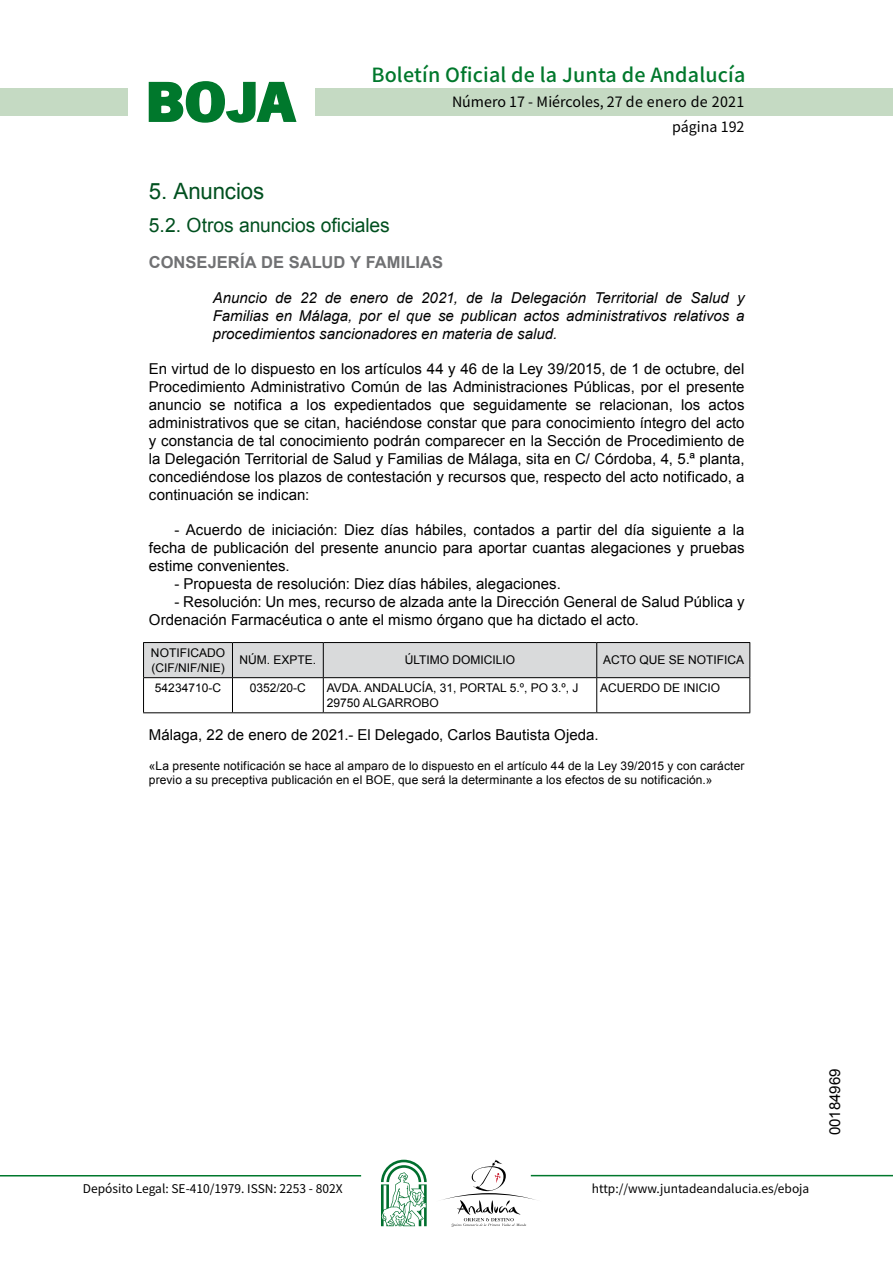
<style>
.page{position:relative;width:893px;height:1263px;background:#fff}
.page>*{position:absolute;margin:0;border:0;box-sizing:border-box;transform-origin:0 0}
.t1{font:700 57.75px "News Got T";color:#00782c;scale:1.14 1}
.t2{font:22.5px "Arial";letter-spacing:-.005em;color:#00501f}
.t3{font:500 19.5px "Noto Sans HK";letter-spacing:.01em;color:#00782c}
.t4{font:19.5px "Arial";letter-spacing:-.005em;color:#00501f}
.t5{font:700 16.5px "Arial";letter-spacing:.005em;color:#707173}
.t6{font:15px/18px "Arial";color:#000;text-align:justify}
.t7{font:italic 15px/18px "Arial";color:#000;text-align:justify}
.t8{font:14.25px/24.5px "Noto Sans HK";color:#000;text-align:right}
.t9{font:12px/14.4px "Arial";letter-spacing:.005em;color:#000}
.t10{font:12px "Noto Sans HK";color:#000}
</style>
<div class="page">
<div style="left:315px;top:88px;width:577px;height:28px;background:#c5dac3"></div>
<div style="left:0;top:88px;width:128px;height:28px;background:#c5dac3"></div>
<hr style="left:0;top:1175px;width:361px;height:2px;background:#00782c">
<hr style="left:531px;top:1175px;width:361px;height:1px;background:#00782c">
<svg style="left:148px;top:81px;width:149px;height:42px"></svg>
<svg style="left:442px;top:1160px;width:100px;height:67px"></svg>
<svg style="left:381px;top:1160px;width:45px;height:66px"></svg>
<div style="left:144px;top:643px;width:605px;height:34px;background:#d9dadb"></div>
<hr style="left:143px;top:642px;width:89px;height:1px;background:#000">
<hr style="left:143px;top:643px;width:1px;height:34px;background:#000">
<hr style="left:232px;top:642px;width:91px;height:1px;background:#000">
<hr style="left:232px;top:643px;width:1px;height:34px;background:#000">
<hr style="left:323px;top:642px;width:273px;height:1px;background:#000">
<hr style="left:323px;top:643px;width:1px;height:34px;background:#000">
<hr style="left:596px;top:642px;width:154px;height:1px;background:#000">
<hr style="left:596px;top:643px;width:1px;height:34px;background:#000">
<hr style="left:749px;top:643px;width:1px;height:34px;background:#000">
<hr style="left:143px;top:677px;width:89px;height:1px;background:#000">
<hr style="left:143px;top:678px;width:1px;height:34px;background:#000">
<hr style="left:232px;top:677px;width:91px;height:1px;background:#000">
<hr style="left:232px;top:678px;width:1px;height:34px;background:#000">
<hr style="left:323px;top:677px;width:273px;height:1px;background:#000">
<hr style="left:323px;top:678px;width:1px;height:34px;background:#000">
<hr style="left:596px;top:677px;width:154px;height:1px;background:#000">
<hr style="left:596px;top:678px;width:1px;height:34px;background:#000">
<hr style="left:749px;top:678px;width:1px;height:34px;background:#000">
<hr style="left:143px;top:712px;width:89px;height:1px;background:#000">
<hr style="left:232px;top:712px;width:91px;height:1px;background:#000">
<hr style="left:323px;top:712px;width:273px;height:1px;background:#000">
<hr style="left:596px;top:712px;width:154px;height:1px;background:#000">
<h1 class="t1" style="left:145px;top:68px;width:133px">BOJA</h1>
<h3 class="t3" style="left:371px;top:64px;width:375px">Boletín Oficial de la Junta de Andalucía</h3>
<p class="t8" style="left:452px;top:90px;width:294px">Número 17 - Miércoles, 27 de enero de 2021 página 192</p>
<h2 class="t2" style="left:149px;top:177px;width:117px">5. Anuncios</h2>
<h3 class="t4" style="left:149px;top:212px;width:242px">5.2. Otros anuncios oficiales</h3>
<p class="t5" style="left:149px;top:251px;width:296px">CONSEJERÍA DE SALUD Y FAMILIAS</p>
<p class="t7" style="left:213px;top:289px;width:533px">Anuncio de 22 de enero de 2021, de la Delegación Territorial de Salud y Familias en Málaga, por el que se publican actos administrativos relativos a procedimientos sancionadores en materia de salud.</p>
<p class="t6" style="left:149px;top:360px;width:597px">En virtud de lo dispuesto en los artículos 44 y 46 de la Ley 39/2015, de 1 de octubre, del Procedimiento Administrativo Común de las Administraciones Públicas, por el presente anuncio se notifica a los expedientados que seguidamente se relacionan, los actos administrativos que se citan, haciéndose constar que para conocimiento íntegro del acto y constancia de tal conocimiento podrán comparecer en la Sección de Procedimiento de la Delegación Territorial de Salud y Familias de Málaga, sita en C/ Córdoba, 4, 5.ª planta, concediéndose los plazos de contestación y recursos que, respecto del acto notificado, a continuación se indican:</p>
<p class="t6" style="left:149px;top:521px;width:597px;text-indent:26px">- Acuerdo de iniciación: Diez días hábiles, contados a partir del día siguiente a la fecha de publicación del presente anuncio para aportar cuantas alegaciones y pruebas estime convenientes.</p>
<p class="t6" style="left:174px;top:575px;width:388px">- Propuesta de resolución: Diez días hábiles, alegaciones.</p>
<p class="t6" style="left:149px;top:593px;width:597px;text-indent:26px">- Resolución: Un mes, recurso de alzada ante la Dirección General de Salud Pública y<br>Ordenación Farmacéutica o ante el mismo órgano que ha dictado el acto.</p>
<p class="t9" style="left:151px;top:646px;width:76px">NOTIFICADO (CIF/NIF/NIE)</p>
<p class="t9" style="left:239px;top:653px;width:78px">NÚM. EXPTE.</p>
<p class="t9" style="left:405px;top:653px;width:112px">ÚLTIMO DOMICILIO</p>
<p class="t9" style="left:603px;top:653px;width:143px">ACTO QUE SE NOTIFICA</p>
<p class="t9" style="left:155px;top:681px;width:68px">54234710-C</p>
<p class="t9" style="left:250px;top:681px;width:58px">0352/20-C</p>
<p class="t9" style="left:327px;top:681px;width:253px">AVDA. ANDALUCÍA, 31, PORTAL 5.º, PO 3.º, J<br>29750 ALGARROBO</p>
<p class="t9" style="left:600px;top:681px;width:122px">ACUERDO DE INICIO</p>
<p class="t6" style="left:149px;top:726px;width:451px">Málaga, 22 de enero de 2021.- El Delegado, Carlos Bautista Ojeda.</p>
<p class="t9" style="left:149px;top:759px;width:597px;line-height:13.5px">«La presente notificación se hace al amparo de lo dispuesto en el artículo 44 de la Ley 39/2015 y con carácter previo a su preceptiva publicación en el BOE, que será la determinante a los efectos de su notificación.»</p>
<p class="t10" style="left:83px;top:1181px;width:261px">Depósito Legal: SE-410/1979. ISSN: 2253 - 802X</p>
<p class="t10" style="left:592px;top:1181px;width:219px">http://www.juntadeandalucia.es/eboja</p>
<p class="t6" style="left:826px;top:1135px;width:68px;rotate:-90deg">00184969</p>
</div>
